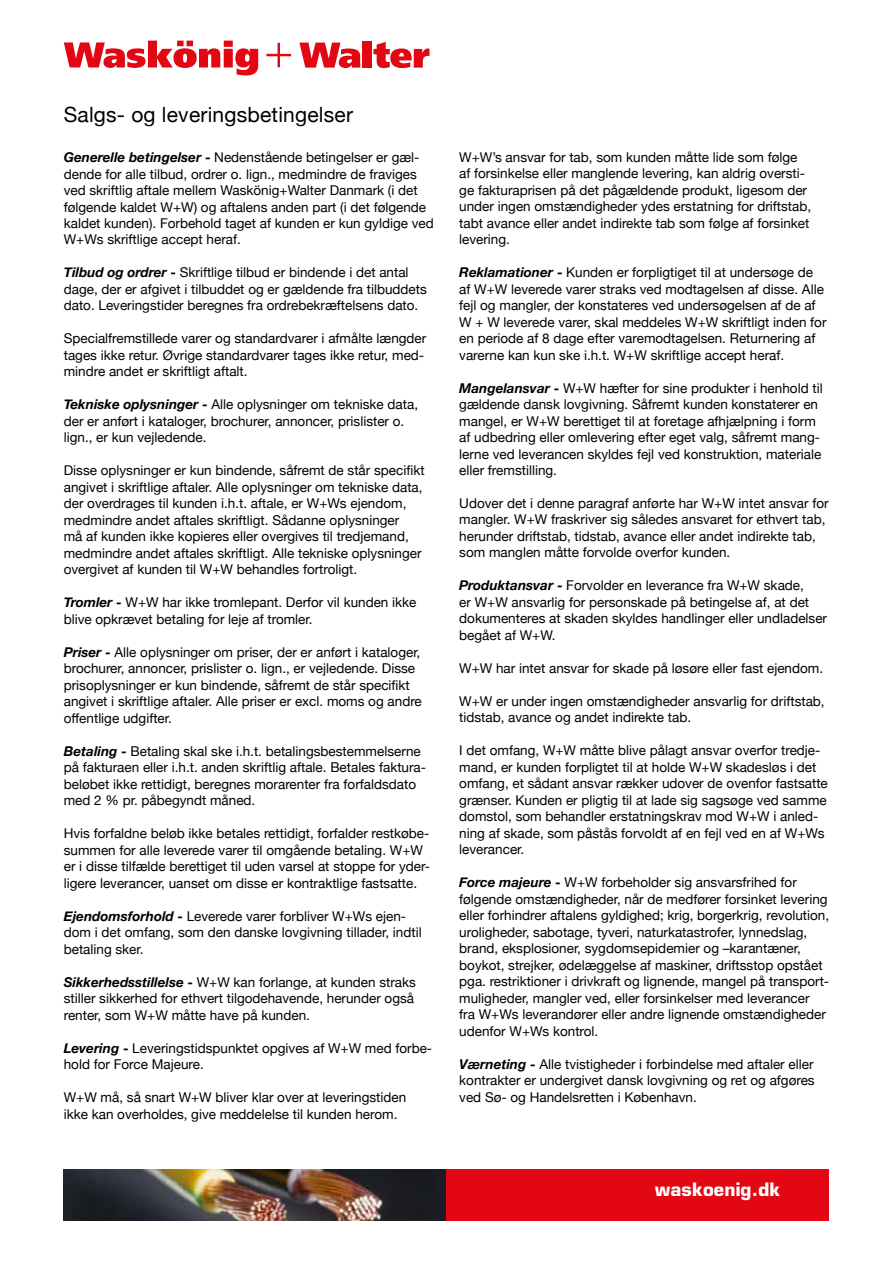
<style>
.page{position:relative;width:893px;height:1263px;background:#fff}
.page>*{position:absolute;margin:0;border:0;box-sizing:border-box;transform-origin:0 0}
.t1{font:21px "Helvetica Neue";letter-spacing:.01em;color:#000}
.t2{font:700 18px "Eurostile";letter-spacing:.01em;color:#fff}
.t3{font:13.5px/16.5px "Helvetica Neue";color:#000}
.s1{font-weight:700;font-style:italic}
.s2{font-weight:700}
</style>
<div class="page">
<svg style="left:64px;top:41px;width:194px;height:34px"></svg>
<svg style="left:266px;top:43px;width:25px;height:24px"></svg>
<svg style="left:299px;top:43px;width:61px;height:25px"></svg>
<div style="left:363px;top:41px;width:9px;height:27px;background:#e30613"></div>
<svg style="left:373px;top:42px;width:56px;height:26px"></svg>
<img style="left:64px;top:1169px;width:382px;height:51px">
<div style="left:446px;top:1169px;width:383px;height:51px;background:#e30613"></div>
<h1 class="t1" style="left:64px;top:99px;width:291px">Salgs- og leveringsbetingelser</h1>
<p class="t3" style="left:64px;top:150px;width:371px"><span class="s1">Generelle betingelser</span> <span class="s2">-</span> Nedenstående betingelser er gæl&shy;dende for alle tilbud, ordrer o. lign., medmindre de fraviges ved skriftlig aftale mellem Waskönig+Walter Danmark (i det følgende kaldet W+W) og aftalens anden part (i det følgende kaldet kunden). Forbehold taget af kunden er kun gyldige ved W+Ws skriftlige accept heraf.</p>
<p class="t3" style="left:64px;top:265px;width:365px"><span class="s1">Tilbud og ordrer</span> <span class="s2">-</span> Skriftlige tilbud er bindende i det antal dage, der er afgivet i tilbuddet og er gældende fra tilbuddets dato. Leveringstider beregnes fra ordrebekræftelsens dato.</p>
<p class="t3" style="left:64px;top:331px;width:364px">Specialfremstillede varer og standardvarer i afmålte længder tages ikke retur. Øvrige standardvarer tages ikke retur, med&shy;mindre andet er skriftligt aftalt.</p>
<p class="t3" style="left:64px;top:397px;width:356px"><span class="s1">Tekniske oplysninger</span> <span class="s2">-</span> Alle oplysninger om tekniske data, der er anført i kataloger, brochurer, annoncer, prislister o. lign., er kun vejledende.</p>
<p class="t3" style="left:64px;top:463px;width:362px">Disse oplysninger er kun bindende, såfremt de står specifikt angivet i skriftlige aftaler. Alle oplysninger om tekniske data, der overdrages til kunden i.h.t. aftale, er W+Ws ejendom, medmindre andet aftales skriftligt. Sådanne oplysninger<br>må af kunden ikke kopieres eller overgives til tredjemand, medmindre andet aftales skriftligt. Alle tekniske oplysninger overgivet af kunden til W+W behandles fortroligt.</p>
<p class="t3" style="left:64px;top:595px;width:354px"><span class="s1">Tromler</span> <span class="s2">-</span> W+W har ikke tromlepant. Derfor vil kunden ikke blive opkrævet betaling for leje af tromler.</p>
<p class="t3" style="left:64px;top:645px;width:360px"><span class="s1">Priser</span> <span class="s2">-</span> Alle oplysninger om priser, der er anført i kataloger, brochurer, annoncer, prislister o. lign., er vejledende. Disse prisoplysninger er kun bindende, såfremt de står specifikt angivet i skriftlige aftaler. Alle priser er excl. moms og andre offentlige udgifter.</p>
<p class="t3" style="left:64px;top:744px;width:364px"><span class="s1">Betaling</span> <span class="s2">-</span> Betaling skal ske i.h.t. betalingsbestemmelserne på fakturaen eller i.h.t. anden skriftlig aftale. Betales faktura&shy;beløbet ikke rettidigt, beregnes morarenter fra forfaldsdato med 2 % pr. påbegyndt måned.</p>
<p class="t3" style="left:64px;top:826px;width:368px">Hvis forfaldne beløb ikke betales rettidigt, forfalder restkøbe&shy;summen for alle leverede varer til omgående betaling. W+W er i disse tilfælde berettiget til uden varsel at stoppe for yder&shy;ligere leverancer, uanset om disse er kontraktlige fastsatte.</p>
<p class="t3" style="left:64px;top:909px;width:359px"><span class="s1">Ejendomsforhold</span> <span class="s2">-</span> Leverede varer forbliver W+Ws ejen&shy;dom i det omfang, som den danske lovgivning tillader, indtil betaling sker.</p>
<p class="t3" style="left:64px;top:975px;width:354px"><span class="s1">Sikkerhedsstillelse</span> <span class="s2">-</span> W+W kan forlange, at kunden straks stiller sikkerhed for ethvert tilgodehavende, herunder også renter, som W+W måtte have på kunden.</p>
<p class="t3" style="left:64px;top:1041px;width:370px"><span class="s1">Levering</span> <span class="s2">-</span> Leveringstidspunktet opgives af W+W med forbe&shy;hold for Force Majeure.</p>
<p class="t3" style="left:64px;top:1090px;width:344px">W+W må, så snart W+W bliver klar over at leveringstiden ikke kan overholdes, give meddelelse til kunden herom.</p>
<p class="t3" style="left:459px;top:149px;width:353px">W+W’s ansvar for tab, som kunden måtte lide som følge af forsinkelse eller manglende levering, kan aldrig oversti&shy;ge fakturaprisen på det pågældende produkt, ligesom der under ingen omstændigheder ydes erstatning for driftstab, tabt avance eller andet indirekte tab som følge af forsinket levering.</p>
<p class="t3" style="left:459px;top:265px;width:369px"><span class="s1">Reklamationer</span> <span class="s2">-</span> Kunden er forpligtiget til at undersøge de af W+W leverede varer straks ved modtagelsen af disse. Alle fejl og mangler, der konstateres ved undersøgelsen af de af W + W leverede varer, skal meddeles W+W skriftligt inden for en periode af 8 dage efter varemodtagelsen. Returnering af varerne kan kun ske i.h.t. W+W skriftlige accept heraf.</p>
<p class="t3" style="left:459px;top:380px;width:365px"><span class="s1">Mangelansvar</span> <span class="s2">-</span> W+W hæfter for sine produkter i henhold til gældende dansk lovgivning. Såfremt kunden konstaterer en mangel, er W+W berettiget til at foretage afhjælpning i form af udbedring eller omlevering efter eget valg, såfremt mang&shy;lerne ved leverancen skyldes fejl ved konstruktion, materiale eller fremstilling.</p>
<p class="t3" style="left:459px;top:496px;width:371px">Udover det i denne paragraf anførte har W+W intet ansvar for mangler. W+W fraskriver sig således ansvaret for ethvert tab, herunder driftstab, tidstab, avance eller andet indirekte tab, som manglen måtte forvolde overfor kunden.</p>
<p class="t3" style="left:459px;top:578px;width:369px"><span class="s1">Produktansvar</span> <span class="s2">-</span> Forvolder en leverance fra W+W skade,<br>er W+W ansvarlig for personskade på betingelse af, at det dokumenteres at skaden skyldes handlinger eller undladelser begået af W+W.</p>
<p class="t3" style="left:459px;top:661px;width:365px">W+W har intet ansvar for skade på løsøre eller fast ejendom.</p>
<p class="t3" style="left:459px;top:694px;width:367px">W+W er under ingen omstændigheder ansvarlig for driftstab, tidstab, avance og andet indirekte tab.</p>
<p class="t3" style="left:459px;top:743px;width:370px">I det omfang, W+W måtte blive pålagt ansvar overfor tredje&shy;mand, er kunden forpligtet til at holde W+W skadesløs i det omfang, et sådant ansvar rækker udover de ovenfor fastsatte grænser. Kunden er pligtig til at lade sig sagsøge ved samme domstol, som behandler erstatningskrav mod W+W i anled&shy;ning af skade, som påstås forvoldt af en fejl ved en af W+Ws leverancer.</p>
<p class="t3" style="left:459px;top:875px;width:371px"><span class="s1">Force majeure</span> <span class="s2">-</span> W+W forbeholder sig ansvarsfrihed for følgende omstændigheder, når de medfører forsinket levering eller forhindrer aftalens gyldighed; krig, borgerkrig, revolution, uroligheder, sabotage, tyveri, naturkatastrofer, lynnedslag, brand, eksplosioner, sygdomsepidemier og –karantæner, boykot, strejker, ødelæggelse af maskiner, driftsstop opstået pga. restriktioner i drivkraft og lignende, mangel på transport&shy;muligheder, mangler ved, eller forsinkelser med leverancer<br>fra W+Ws leverandører eller andre lignende omstændigheder udenfor W+Ws kontrol.</p>
<p class="t3" style="left:459px;top:1057px;width:357px;text-align:justify"><span class="s1">Værneting</span> <span class="s2">-</span> Alle tvistigheder i forbindelse med aftaler eller kontrakter er undergivet dansk lovgivning og ret og afgøres ved Sø- og Handelsretten i København.</p>
<h2 class="t2" style="left:655px;top:1178px;width:127px">waskoenig.dk</h2>
</div>
